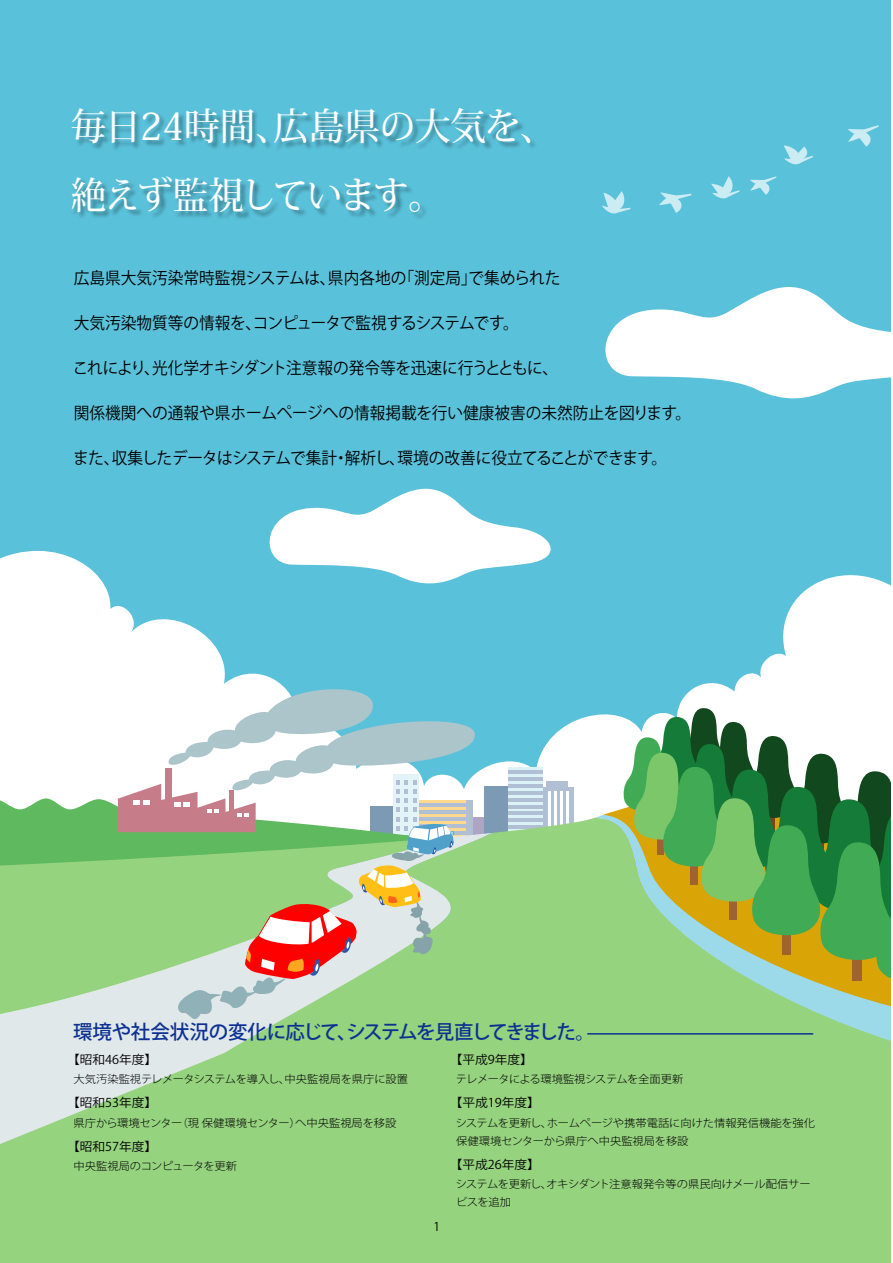
<style>
.page{position:relative;width:893px;height:1263px;background:#fff}
.page>*{position:absolute;margin:0;border:0;box-sizing:border-box;transform-origin:0 0}
.t1{font:500 37.5px/69px "Koz Min Std";letter-spacing:-.02em;color:#fff;scale:.95 1}
.t2{font:500 19.5px "Koz Go Pro";letter-spacing:-.04em;color:#0d3192}
.t3{font:16.5px "Koz Go Pro";color:#000;scale:.95 1}
.t4{font:16.5px "Koz Go Pro";letter-spacing:-.03em;color:#000;scale:.95 1}
.t5{font:16.5px "Koz Go Pro";letter-spacing:-.02em;color:#000;scale:.95 1}
.t6{font:12.15px "Koz Go Pro";color:#000;scale:1.04 1}
.t7{font:12px "Koz Go Pro";color:#000}
.t8{font:300 10.8px/18px "Koz Go Pro";letter-spacing:-.01em;color:#000;scale:1.04 1}
.t9{font:300 10.8px "Koz Go Pro";letter-spacing:-.04em;color:#000;scale:1.04 1}
</style>
<div class="page">
<div style="left:0;top:0;width:891px;height:526px;background:#5ac1da"></div>
<svg style="left:0;top:526px;width:891px;height:291px;fill:#5ac1da"></svg>
<svg style="left:848px;top:125px;width:31px;height:22px"></svg>
<svg style="left:784px;top:145px;width:29px;height:22px"></svg>
<svg style="left:659px;top:192px;width:32px;height:21px"></svg>
<svg style="left:602px;top:191px;width:29px;height:24px"></svg>
<svg style="left:750px;top:176px;width:26px;height:19px"></svg>
<svg style="left:711px;top:176px;width:29px;height:25px"></svg>
<div style="left:546px;top:781px;width:22px;height:50px;background:#b0bfd3"></div>
<div style="left:542px;top:787px;width:31px;height:51px;background:#b0bfd3"></div>
<hr style="left:566px;top:791px;width:3px;height:43px;background:#fff">
<hr style="left:560px;top:791px;width:3px;height:43px;background:#fff">
<hr style="left:555px;top:791px;width:2px;height:43px;background:#fff">
<hr style="left:549px;top:791px;width:2px;height:43px;background:#fff">
<div style="left:484px;top:786px;width:30px;height:59px;background:#7d9ab4"></div>
<svg style="left:508px;top:768px;width:35px;height:49px"></svg>
<hr style="left:508px;top:770px;width:35px;height:4px;background:#b0bfd3">
<hr style="left:508px;top:777px;width:35px;height:3px;background:#b0bfd3">
<hr style="left:508px;top:784px;width:35px;height:3px;background:#b0bfd3">
<hr style="left:508px;top:791px;width:35px;height:3px;background:#b0bfd3">
<hr style="left:508px;top:798px;width:35px;height:3px;background:#b0bfd3">
<hr style="left:508px;top:805px;width:35px;height:3px;background:#b0bfd3">
<hr style="left:508px;top:812px;width:35px;height:3px;background:#b0bfd3">
<svg style="left:0;top:798px;width:483px;height:19px;fill:#5eb95f"></svg>
<div style="left:0;top:817px;width:891px;height:446px;background:#96d37f"></div>
<svg style="left:0;top:833px;width:492px;height:316px;background:#a5d696"></svg>
<svg style="left:118px;top:682px;width:360px;height:345px"></svg>
<svg style="left:590px;top:278px;width:301px;height:125px"></svg>
<svg style="left:256px;top:481px;width:311px;height:106px"></svg>
<svg style="left:622px;top:707px;width:269px;height:276px;background:#78ae6b"></svg>
<img style="left:70px;top:105px;width:477px;height:123px">
<hr style="left:587px;top:1033px;width:226px;height:1px;background:#0d3192">
<h1 class="t1" style="left:71px;top:92px;width:511px">毎日24時間、広島県の大気を、絶えず監視しています。</h1>
<h3 class="t3" style="left:74px;top:267px;width:514px">広島県大気汚染常時監視システムは、県内各地の「測定局」で集められた</h3>
<h3 class="t3" style="left:74px;top:312px;width:470px">大気汚染物質等の情報を、コンピュータで監視するシステムです。</h3>
<h3 class="t5" style="left:73px;top:357px;width:512px">これにより、光化学オキシダント注意報の発令等を迅速に行うとともに、</h3>
<h3 class="t3" style="left:74px;top:402px;width:651px">関係機関への通報や県ホームページへの情報掲載を行い健康被害の未然防止を図ります。</h3>
<h3 class="t4" style="left:73px;top:447px;width:627px">また、収集したデータはシステムで集計・解析し、環境の改善に役立てることができます。</h3>
<h2 class="t2" style="left:73px;top:1019px;width:523px">環境や社会状況の変化に応じて、システムを見直してきました。</h2>
<p class="t6" style="left:450px;top:1052px;width:81px">【平成9年度】</p>
<p class="t9" style="left:456px;top:1072px;width:220px">テレメータによる環境監視システムを全面更新</p>
<p class="t6" style="left:450px;top:1095px;width:88px">【平成19年度】</p>
<p class="t8" style="left:456px;top:1114px;width:347px">システムを更新し、ホームページや携帯電話に向けた情報発信機能を強化保健環境センターから県庁へ中央監視局を移設</p>
<p class="t6" style="left:450px;top:1157px;width:88px">【平成26年度】</p>
<p class="t8" style="left:456px;top:1175px;width:343px">システムを更新し、オキシダント注意報発令等の県民向けメール配信サービスを追加</p>
<p class="t7" style="left:434px;top:1218px;width:8px">1</p>
<p class="t6" style="left:67px;top:1052px;width:88px">【昭和46年度】</p>
<p class="t8" style="left:74px;top:1070px;width:323px">大気汚染監視テレメータシステムを導入し、中央監視局を県庁に設置</p>
<p class="t6" style="left:67px;top:1095px;width:88px">【昭和53年度】</p>
<p class="t8" style="left:74px;top:1114px;width:312px">県庁から環境センター（現 保健環境センター）へ中央監視局を移設</p>
<p class="t6" style="left:67px;top:1139px;width:88px">【昭和57年度】</p>
<p class="t8" style="left:74px;top:1157px;width:159px">中央監視局のコンピュータを更新</p>
</div>
